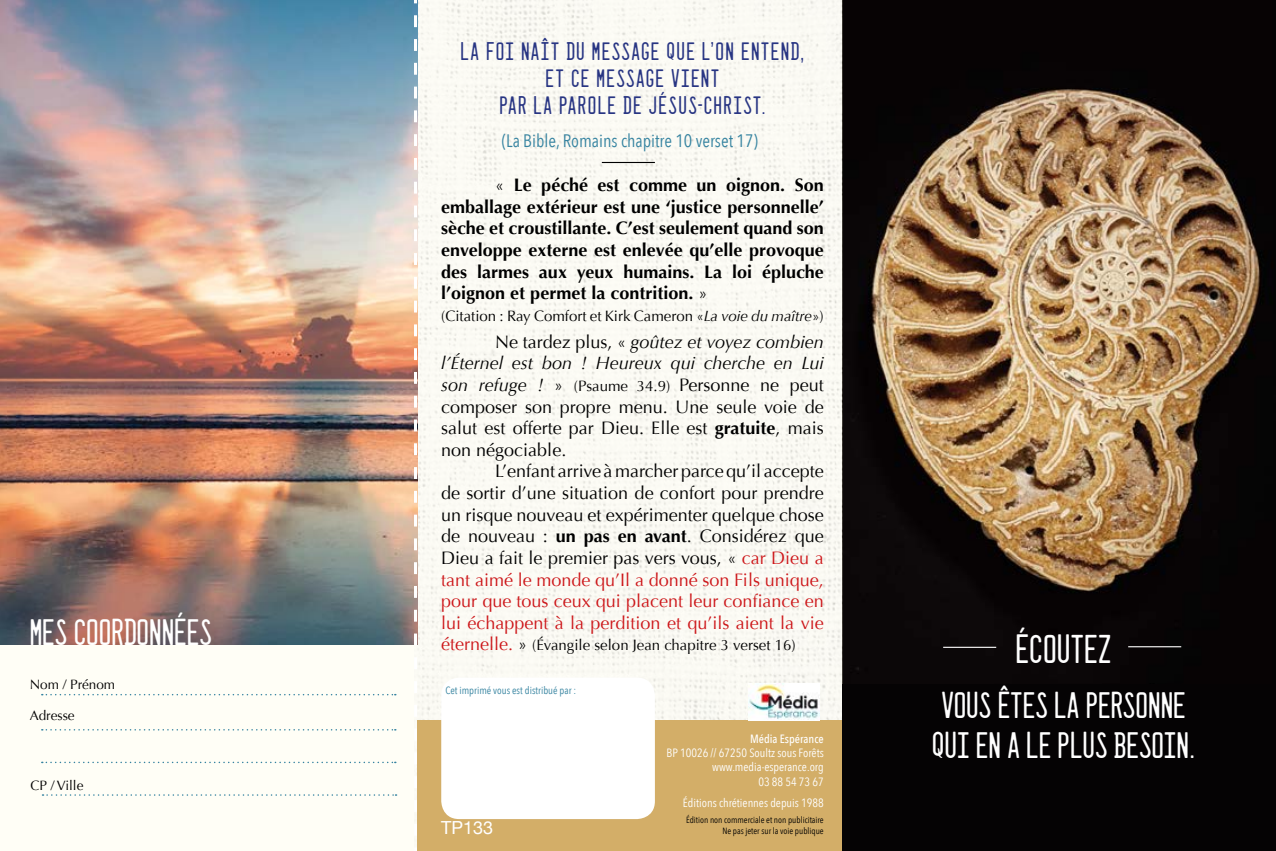
<style>
.page{position:relative;width:1276px;height:851px;background:#fff}
.page>*{position:absolute;margin:0;border:0;box-sizing:border-box;transform-origin:0 0}
.t1{font:36px "Dealerplate California";color:#fff}
.t2{font:33px/39.6px "Dealerplate California";color:#fff}
.t3{font:22.5px/27px "Dealerplate California";letter-spacing:.06em;color:#283583;text-align:center}
.t4{font:18px/21.6px "Optima";color:#000;text-align:justify}
.t5{font:700 18px/21.6px "Optima";color:#000;text-align:justify}
.t6{font:18px "Avenir Next Condensed";color:#3583a0}
.t7{font:18px "Helvetica Neue";color:#fff}
.t8{font:15px "Optima";color:#000}
.t9{font:13.5px "Optima";color:#000}
.t10{font:12px/14.4px "Avenir Next Condensed";color:#fff;text-align:right}
.t11{font:500 12px "Avenir Next Condensed";color:#fff}
.t12{font:10.5px "Avenir Next Condensed";color:#3583a0}
.t13{font:9px/10.8px "Avenir Next Condensed";color:#000;text-align:right}
.s1{font-weight:400}
.s2{font-style:italic}
.s3{font-size:15px}
.s4{font-weight:700}
.s5{color:#cd171a}
.s6{font-size:18px;color:#cd171a}
.s7{font-size:18px}
</style>
<div class="page">
<img style="left:842px;top:0;width:434px;height:684px">
<div style="left:0;top:0;width:842px;height:850px;background:#fffef6"></div>
<img style="left:417px;top:0;width:425px;height:720px">
<img style="left:0;top:0;width:414px;height:645px">
<svg style="left:414px;top:3px;width:3px;height:631px"></svg>
<div style="left:417px;top:720px;width:425px;height:130px;background:#d3ae68"></div>
<img style="left:748px;top:683px;width:71px;height:37px">
<div style="left:441px;top:677px;width:214px;height:142px;background:#fff;border-radius:18px"></div>
<svg style="left:42px;top:761px;width:354px;height:2px"></svg>
<svg style="left:43px;top:794px;width:353px;height:1px"></svg>
<div style="left:842px;top:684px;width:434px;height:166px;background:#050304"></div>
<hr style="left:943px;top:646px;width:53px;height:1px;background:#fff">
<hr style="left:1128px;top:646px;width:53px;height:1px;background:#fff">
<hr style="left:602px;top:162px;width:53px;height:1px;background:#000">
<svg style="left:42px;top:693px;width:354px;height:2px"></svg>
<svg style="left:42px;top:729px;width:354px;height:1px"></svg>
<h2 class="t2" style="left:30px;top:610px;width:184px">MES COORDONNÉES</h2>
<p class="t9" style="left:30px;top:676px;width:87px">Nom / Prénom</p>
<p class="t9" style="left:30px;top:708px;width:47px">Adresse</p>
<p class="t9" style="left:30px;top:777px;width:55px">CP / Ville</p>
<p class="t3" style="left:460px;top:37px;width:345px">LA FOI NAÎT DU MESSAGE QUE L’ON ENTEND,<br>ET CE MESSAGE VIENT<br>PAR LA PAROLE DE JÉSUS-CHRIST.</p>
<p class="t6" style="left:502px;top:125px;width:258px">(La Bible, Romains chapitre 10 verset 17)</p>
<p class="t5" style="left:441px;top:174px;width:384px;text-indent:54px"><span class="s1">«</span> Le péché est comme un oignon. Son emballage extérieur est une ‘justice personnelle’ sèche et croustillante. C’est seulement quand son enveloppe externe est enlevée qu’elle provoque des larmes aux yeux humains. La loi épluche l’oignon et permet la contrition. <span class="s1">»</span></p>
<p class="t8" style="left:441px;top:307px;width:384px">(Citation : Ray Comfort et Kirk Cameron «<span class="s2">La voie du maître</span>»)</p>
<p class="t4" style="left:441px;top:331px;width:384px;text-indent:54px">Ne tardez plus, « <span class="s2">goûtez et voyez combien l’Éternel est bon ! Heureux qui cherche en Lui son refuge !</span> » <span class="s3">(Psaume 34.9)</span> Personne ne peut composer son propre menu. Une seule voie de salut est offerte par Dieu. Elle est <span class="s4">gratuite</span>, mais non négociable.</p>
<p class="t4" style="left:441px;top:460px;width:384px;text-indent:54px">L’enfant arrive à marcher parce qu’il accepte de sortir d’une situation de confort pour prendre un risque nouveau et expérimenter quelque chose de nouveau : <span class="s4">un pas en avant</span>. Considérez que Dieu a fait le premier pas vers vous, « <span class="s5">car Dieu a tant aimé le monde qu’Il a donné son Fils unique, pour que tous ceux qui placent leur confiance en lui échappent à la perdition et qu’ils aient la vie</span></p>
<p class="t8" style="left:441px;top:636px;width:356px"><span class="s6">éternelle.</span> <span class="s7">»</span> (Évangile selon Jean chapitre 3 verset 16)</p>
<p class="t12" style="left:445px;top:681px;width:132px">Cet imprimé vous est distribué par :</p>
<p class="t11" style="left:750px;top:731px;width:75px">Média Espérance</p>
<p class="t10" style="left:666px;top:744px;width:159px">BP 10026 // 67250 Soultz sous Forêts www.media-esperance.org<br>03 88 54 73 67</p>
<p class="t10" style="left:683px;top:794px;width:142px">Éditions chrétiennes depuis 1988</p>
<p class="t7" style="left:441px;top:814px;width:54px">TP133</p>
<p class="t13" style="left:686px;top:813px;width:139px">Édition non commerciale et non publicitaire<br>Ne pas jeter sur la voie publique</p>
<h1 class="t1" style="left:1015px;top:623px;width:98px">ÉCOUTEZ</h1>
<h2 class="t2" style="left:932px;top:683px;width:265px">VOUS ÊTES LA PERSONNE<br>QUI EN A LE PLUS BESOIN.</h2>
</div>
